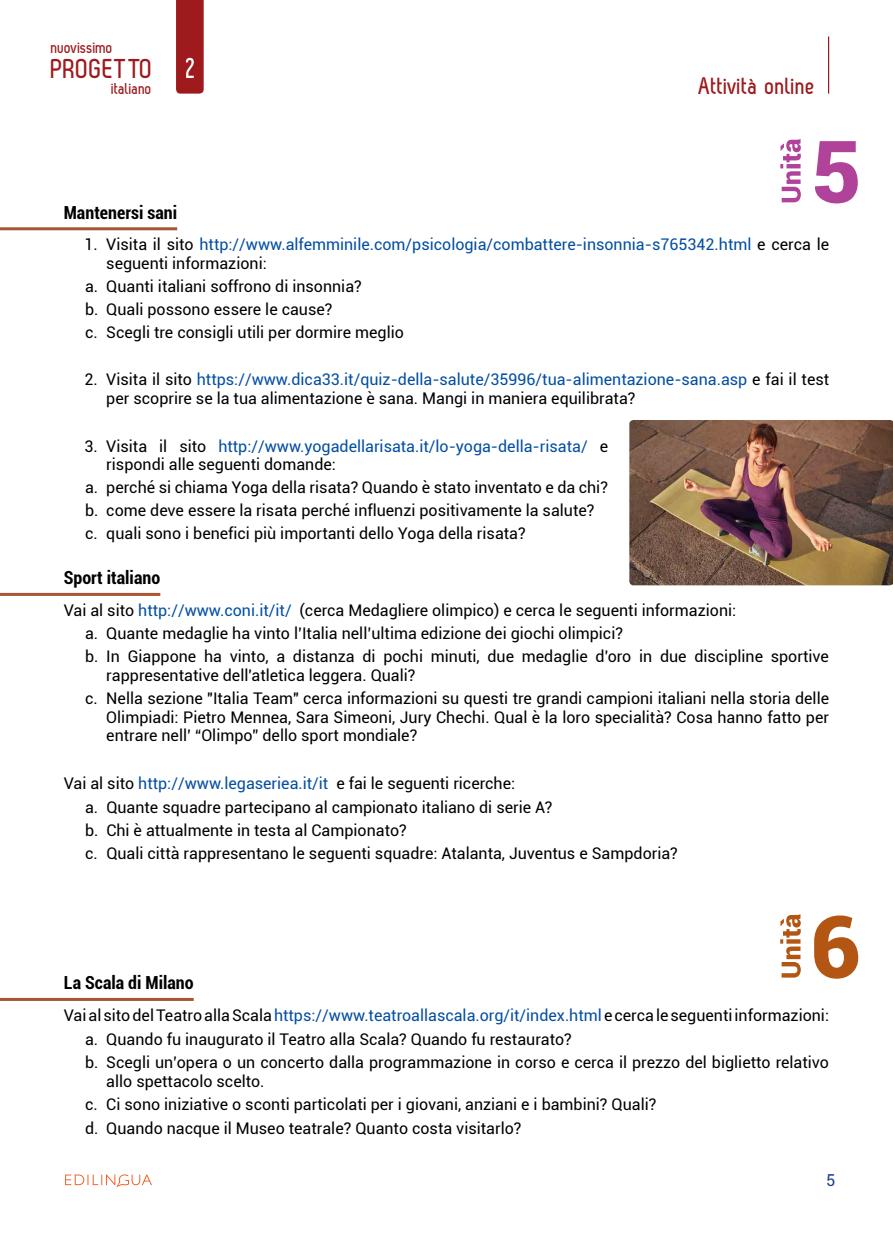
<style>
.page{position:relative;width:893px;height:1234px;background:#fff}
.page>*{position:absolute;margin:0;border:0;box-sizing:border-box;transform-origin:0 0}
.t1{font:900 86.4px "Roboto";color:#b04399}
.t2{font:900 86.4px "Roboto";color:#b35613}
.t3{font:700 27.15px "Zag";letter-spacing:.02em;color:#9e1a1d}
.t4{font:700 24px "Zag";letter-spacing:.01em;color:#9e1a1d}
.t5{font:700 condensed 18px "Roboto";letter-spacing:.005em;color:#000}
.t6{font:700 16.5px "Zag";color:#9e1a1d}
.t7{font:16.5px "Roboto";color:#25408f}
.t8{font:700 16.35px "Zag";letter-spacing:.005em;color:#9e1a1d}
.t9{font:16.05px/23px "Roboto";color:#000}
.t10{font:16.05px/18.8px "Roboto";color:#034ea2}
.s1{color:#000}
.s2{color:#034ea2}
</style>
<div class="page">
<svg style="left:65px;top:1174px;width:87px;height:12px"></svg>
<hr style="left:0;top:227px;width:177px;height:3px;background:#a75534">
<hr style="left:0;top:592px;width:160px;height:3px;background:#a75534">
<hr style="left:0;top:997px;width:194px;height:3px;background:#a75534">
<svg style="left:780px;top:139px;width:21px;height:63px"></svg>
<img style="left:629px;top:420px;width:264px;height:165px">
<svg style="left:780px;top:914px;width:21px;height:63px"></svg>
<svg style="left:176px;top:0;width:28px;height:94px"></svg>
<hr style="left:828px;top:36px;width:1px;height:58px;background:#9e1a1d">
<p class="t6" style="left:51px;top:38px;width:64px">nuovissimo</p>
<h2 class="t3" style="left:51px;top:53px;width:103px">Progetto</h2>
<p class="t8" style="left:112px;top:79px;width:42px">italiano</p>
<h3 class="t4" style="left:698px;top:72px;width:119px">Attività online</h3>
<h1 class="t1" style="left:811px;top:110px;width:52px">5</h1>
<p class="t5" style="left:64px;top:200px;width:115px">Mantenersi sani</p>
<p class="t10" style="left:106px;top:234px;width:724px;text-indent:-22px"><span class="s1">1. Visita il sito</span> http://www.alfemminile.com/psicologia/combattere-insonnia-s765342.html <span class="s1">e cerca le seguenti informazioni:</span></p>
<p class="t9" style="left:85px;top:274px;width:320px">a. Quanti italiani soffrono di insonnia?<br>b. Quali possono essere le cause?<br>c. Scegli tre consigli utili per dormire meglio</p>
<p class="t9" style="left:106px;top:369px;width:724px;line-height:18.8px;text-indent:-22px">2. Visita il sito <span class="s2">https://www.dica33.it/quiz-della-salute/35996/tua-alimentazione-sana.asp</span> e fai il test per scoprire se la tua alimentazione è sana. Mangi in maniera equilibrata?</p>
<p class="t10" style="left:106px;top:436px;width:503px;text-indent:-22px"><span class="s1">3. Visita il sito</span> http://www.yogadellarisata.it/lo-yoga-della-risata/ <span class="s1">e rispondi alle seguenti domande:</span></p>
<p class="t9" style="left:85px;top:475px;width:524px">a. perché si chiama Yoga della risata? Quando è stato inventato e da chi? b. come deve essere la risata perché influenzi positivamente la salute? c. quali sono i benefici più importanti dello Yoga della risata?</p>
<p class="t5" style="left:64px;top:565px;width:98px">Sport italiano</p>
<p class="t9" style="left:85px;top:598px;width:745px;text-indent:-21px">Vai al sito <span class="s2">http://www.coni.it/it/</span> (cerca Medagliere olimpico) e cerca le seguenti informazioni:<br>a. Quante medaglie ha vinto l’Italia nell’ultima edizione dei giochi olimpici?<br>b. In Giappone ha vinto, a distanza di pochi minuti, due medaglie d'oro in due discipline sportive</p>
<p class="t9" style="left:85px;top:662px;width:745px;text-indent:21px">rappresentative dell'atletica leggera. Quali?<br>c. Nella sezione "Italia Team" cerca informazioni su questi tre grandi campioni italiani nella storia delle</p>
<p class="t9" style="left:106px;top:706px;width:724px;line-height:18.8px">Olimpiadi: Pietro Mennea, Sara Simeoni, Jury Chechi. Qual è la loro specialità? Cosa hanno fatto per entrare nell’ “Olimpo” dello sport mondiale?</p>
<p class="t9" style="left:85px;top:770px;width:594px;line-height:23.4px;text-indent:-21px">Vai al sito <span class="s2">http://www.legaseriea.it/it</span> e fai le seguenti ricerche:<br>a. Quante squadre partecipano al campionato italiano di serie A?<br>b. Chi è attualmente in testa al Campionato?<br>c. Quali città rappresentano le seguenti squadre: Atalanta, Juventus e Sampdoria?</p>
<h1 class="t2" style="left:811px;top:885px;width:52px">6</h1>
<p class="t5" style="left:64px;top:970px;width:131px">La Scala di Milano</p>
<p class="t9" style="left:85px;top:1002px;width:745px;line-height:23.7px;text-indent:-21px">Vai al sito del Teatro alla Scala <span class="s2">https://www.teatroallascala.org/it/index.html</span> e cerca le seguenti informazioni: a. Quando fu inaugurato il Teatro alla Scala? Quando fu restaurato?<br>b. Scegli un’opera o un concerto dalla programmazione in corso e cerca il prezzo del biglietto relativo</p>
<p class="t9" style="left:85px;top:1068px;width:573px;text-indent:21px">allo spettacolo scelto.<br>c. Ci sono iniziative o sconti particolati per i giovani, anziani e i bambini? Quali? d. Quando nacque il Museo teatrale? Quanto costa visitarlo?</p>
<p class="t7" style="left:826px;top:1168px;width:11px">5</p>
</div>
